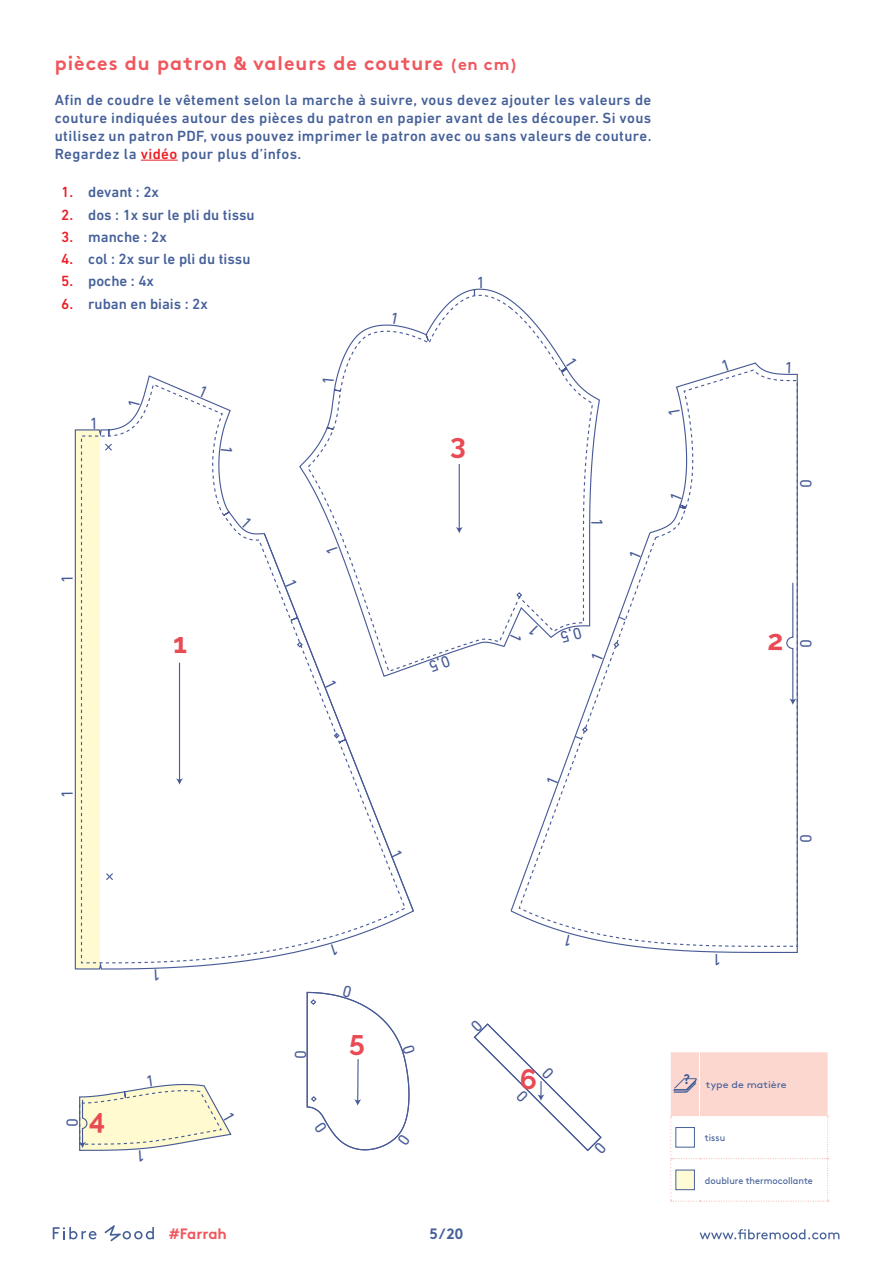
<style>
.page{position:relative;width:893px;height:1263px;background:#fff}
.page>*{position:absolute;margin:0;border:0;box-sizing:border-box;transform-origin:0 0}
.t1{font:700 28.05px "Raleway";color:#e94b55}
.t2{font:700 19.5px "Brown";letter-spacing:.05em;color:#f0565d}
.t3{font:16.35px "DIN Next LT Pro";color:#475a96}
.t4{font:500 15px/18px "DIN Next LT Pro";color:#456099;text-align:justify}
.t5{font:700 15px "Brown";color:#f0565d}
.t6{font:700 15px "Brown";color:#456099}
.t7{font:9.75px "Brown";color:#456099;scale:.95 1}
.t8{font:9.75px "Brown";color:#456099;scale:1.11 1}
.s1{font-size:16.5px}
.s2{color:#ed1d24}
</style>
<div class="page">
<svg style="left:699px;top:1229px;width:140px;height:10px"></svg>
<svg style="left:53px;top:1227px;width:44px;height:12px"></svg>
<svg style="left:104px;top:1225px;width:50px;height:16px"></svg>
<svg style="left:518px;top:369px;width:280px;height:578px"></svg>
<svg style="left:574px;top:726px;width:15px;height:14px"></svg>
<svg style="left:613px;top:641px;width:7px;height:7px"></svg>
<svg style="left:74px;top:375px;width:339px;height:595px"></svg>
<svg style="left:298px;top:288px;width:303px;height:390px"></svg>
<svg style="left:306px;top:294px;width:288px;height:379px"></svg>
<svg style="left:80px;top:383px;width:327px;height:581px"></svg>
<svg style="left:263px;top:532px;width:152px;height:380px"></svg>
<svg style="left:515px;top:591px;width:8px;height:8px"></svg>
<hr style="left:141px;top:160px;width:37px;height:1px;background:#ed1d24">
<svg style="left:670px;top:1052px;width:159px;height:150px"></svg>
<div style="left:675px;top:1127px;width:20px;height:20px;background:#fff;border:1px solid #456098"></div>
<div style="left:675px;top:1169px;width:20px;height:21px;background:#fffcd5;border:1px solid #456098"></div>
<svg style="left:786px;top:369px;width:4px;height:4px"></svg>
<svg style="left:565px;top:934px;width:6px;height:12px"></svg>
<svg style="left:546px;top:777px;width:12px;height:8px"></svg>
<svg style="left:591px;top:653px;width:12px;height:8px"></svg>
<svg style="left:629px;top:552px;width:12px;height:7px"></svg>
<svg style="left:669px;top:409px;width:11px;height:5px"></svg>
<svg style="left:670px;top:494px;width:12px;height:7px"></svg>
<svg style="left:722px;top:369px;width:7px;height:2px"></svg>
<svg style="left:285px;top:579px;width:12px;height:7px"></svg>
<svg style="left:325px;top:680px;width:11px;height:8px"></svg>
<svg style="left:390px;top:849px;width:12px;height:8px"></svg>
<svg style="left:221px;top:447px;width:11px;height:5px"></svg>
<svg style="left:241px;top:517px;width:10px;height:11px"></svg>
<svg style="left:331px;top:943px;width:7px;height:12px"></svg>
<svg style="left:92px;top:418px;width:3px;height:11px"></svg>
<svg style="left:199px;top:386px;width:8px;height:11px"></svg>
<svg style="left:128px;top:401px;width:12px;height:6px"></svg>
<svg style="left:306px;top:991px;width:104px;height:160px"></svg>
<svg style="left:79px;top:1083px;width:153px;height:68px"></svg>
<svg style="left:473px;top:1023px;width:129px;height:129px"></svg>
<svg style="left:510px;top:633px;width:12px;height:8px"></svg>
<svg style="left:529px;top:625px;width:10px;height:10px"></svg>
<svg style="left:391px;top:313px;width:6px;height:11px"></svg>
<svg style="left:565px;top:358px;width:11px;height:9px"></svg>
<svg style="left:322px;top:378px;width:12px;height:5px"></svg>
<svg style="left:327px;top:546px;width:11px;height:7px"></svg>
<svg style="left:429px;top:655px;width:22px;height:17px"></svg>
<svg style="left:560px;top:627px;width:22px;height:16px"></svg>
<h2 class="t2" style="left:55px;top:48px;width:464px">pièces du patron &amp; valeurs de couture <span class="s1">(en cm)</span></h2>
<p class="t4" style="left:55px;top:90px;width:598px">Afin de coudre le vêtement selon la marche à suivre, vous devez ajouter les valeurs de couture indiquées autour des pièces du patron en papier avant de les découper. Si vous utilisez un patron PDF, vous pouvez imprimer le patron avec ou sans valeurs de couture.<br>Regardez la <span class="s2">vidéo</span> pour plus d’infos.</p>
<p class="t4" style="left:61px;top:183px;width:99px"><span class="s2">1.</span> devant : 2x</p>
<p class="t4" style="left:61px;top:205px;width:195px"><span class="s2">2.</span> dos : 1x sur le pli du tissu</p>
<p class="t4" style="left:61px;top:228px;width:107px"><span class="s2">3.</span> manche : 2x</p>
<p class="t4" style="left:61px;top:250px;width:191px"><span class="s2">4.</span> col : 2x sur le pli du tissu</p>
<p class="t4" style="left:61px;top:272px;width:94px"><span class="s2">5.</span> poche : 4x</p>
<p class="t4" style="left:61px;top:294px;width:148px"><span class="s2">6.</span> ruban en biais : 2x</p>
<p class="t3" style="left:477px;top:273px;width:11px">1</p>
<h1 class="t1" style="left:173px;top:627px;width:16px">1</h1>
<h1 class="t1" style="left:450px;top:428px;width:17px">3</h1>
<p class="t3" style="left:607px;top:518px;width:11px;rotate:90deg">1</p>
<p class="t3" style="left:796px;top:488px;width:11px;rotate:-90deg">0</p>
<h1 class="t1" style="left:767px;top:624px;width:18px">2</h1>
<p class="t3" style="left:796px;top:648px;width:11px;rotate:-90deg">0</p>
<p class="t3" style="left:796px;top:843px;width:11px;rotate:-90deg">0</p>
<p class="t3" style="left:63px;top:1127px;width:11px;rotate:-90deg">0</p>
<h1 class="t1" style="left:89px;top:1103px;width:18px">4</h1>
<p class="t3" style="left:291px;top:1059px;width:11px;rotate:-90deg">0</p>
<h1 class="t1" style="left:349px;top:1025px;width:17px">5</h1>
<p class="t5" style="left:169px;top:1222px;width:60px">#Farrah</p>
<p class="t6" style="left:429px;top:1221px;width:36px">5/20</p>
<h1 class="t1" style="left:520px;top:1063px;width:19px">6</h1>
<p class="t8" style="left:706px;top:1077px;width:74px">type de matière</p>
<p class="t7" style="left:705px;top:1130px;width:23px">tissu</p>
<p class="t7" style="left:705px;top:1173px;width:115px">doublure thermocollante</p>
</div>
